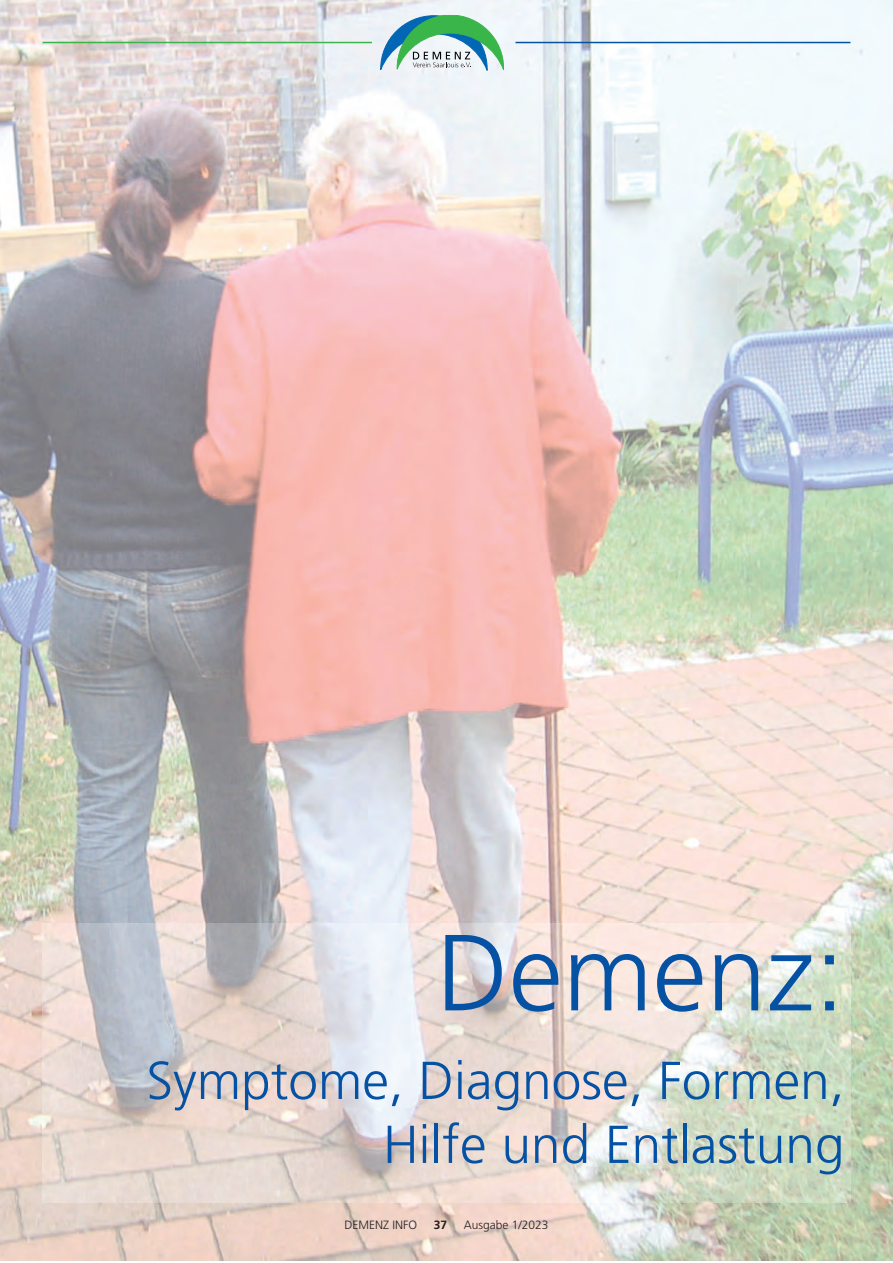
<style>
.page{position:relative;width:893px;height:1263px;background:#fff}
.page>*{position:absolute;margin:0;border:0;box-sizing:border-box;transform-origin:0 0}
.t1{font:300 108px "Frutiger";color:#0551a4}
.t2{font:300 53.25px/63.9px "Frutiger";color:#0551a4;text-align:right}
.t3{font:300 12px "Frutiger";color:#231f20}
.t4{font:700 12px "Frutiger";color:#231f20}
</style>
<div class="page">
<img style="left:0;top:0;width:893px;height:1261px">
<img style="left:43px;top:923px;width:807px;height:280px">
<hr style="left:43px;top:42px;width:329px;height:1px;background:#3ab54a">
<hr style="left:515px;top:42px;width:335px;height:1px;background:#0551a4">
<svg style="left:381px;top:15px;width:123px;height:55px"></svg>
<h1 class="t1" style="left:437px;top:929px;width:409px">Demenz:</h1>
<p class="t2" style="left:146px;top:1052px;width:700px">Symptome, Diagnose, Formen,<br>Hilfe und Entlastung</p>
<p class="t3" style="left:345px;top:1220px;width:74px">DEMENZ INFO</p>
<p class="t4" style="left:434px;top:1220px;width:15px">37</p>
<p class="t3" style="left:464px;top:1220px;width:86px">Ausgabe 1/2023</p>
</div>
